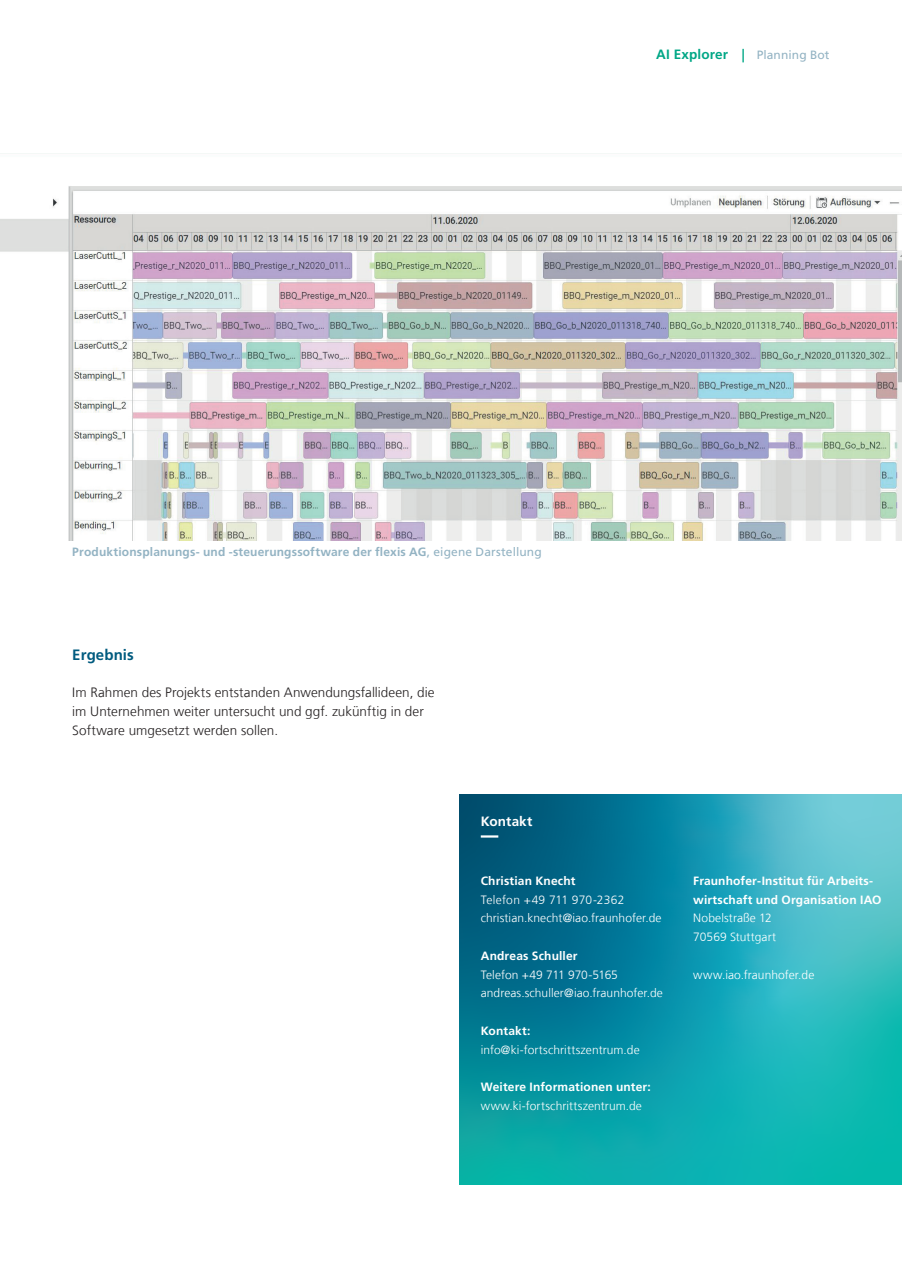
<style>
.page{position:relative;width:902px;height:1272px;background:#fff}
.page>*{position:absolute;margin:0;border:0;box-sizing:border-box;transform-origin:0 0}
.t1{font:700 15px "Frutiger LT Com";letter-spacing:.005em;color:#005b7f}
.t2{font:300 13.5px/18.8px "Frutiger LT Com";letter-spacing:.005em;color:#231f20}
.t3{font:700 13.5px "Frutiger LT Com";letter-spacing:.01em;color:#00a786}
.t4{font:700 13.5px "Frutiger LT Com";letter-spacing:.005em;color:#fff}
.t5{font:300 12px/18.8px "Frutiger LT Com";letter-spacing:.005em;color:#fff}
.t6{font:700 12px/18.8px "Frutiger LT Com";letter-spacing:.01em;color:#fff}
.t7{font:700 12px "Frutiger LT Com";letter-spacing:.015em;color:#93b3c3}
.s1{font-weight:400;font-size:12px;color:#93b3c3}
.s2{font-weight:400}
</style>
<div class="page">
<img style="left:0;top:153px;width:901px;height:387px">
<svg style="left:459px;top:794px;width:442px;height:390px;background:#169baa"></svg>
<svg style="left:480px;top:835px;width:349px;height:2px"></svg>
<p class="t3" style="left:656px;top:47px;width:175px">AI Explorer | <span class="s1">Planning Bot</span></p>
<p class="t7" style="left:72px;top:545px;width:471px">Produktionsplanungs- und -steuerungssoftware der flexis AG<span class="s2">, eigene Darstellung</span></p>
<p class="t1" style="left:72px;top:645px;width:63px">Ergebnis</p>
<p class="t2" style="left:72px;top:683px;width:364px">Im Rahmen des Projekts entstanden Anwendungsfallideen, die im Unternehmen weiter untersucht und ggf. zukünftig in der<br>Software umgesetzt werden sollen.</p>
<p class="t4" style="left:480px;top:813px;width:53px">Kontakt</p>
<p class="t6" style="left:480px;top:871px;width:96px">Christian Knecht</p>
<p class="t5" style="left:480px;top:890px;width:182px">Telefon +49 711 970-2362 christian.knecht@iao.fraunhofer.de</p>
<p class="t6" style="left:480px;top:946px;width:98px">Andreas Schuller</p>
<p class="t5" style="left:480px;top:965px;width:184px">Telefon +49 711 970-5165 andreas.schuller@iao.fraunhofer.de</p>
<p class="t6" style="left:480px;top:1021px;width:51px">Kontakt:</p>
<p class="t5" style="left:480px;top:1040px;width:160px">info@ki-fortschrittszentrum.de</p>
<p class="t6" style="left:480px;top:1077px;width:171px">Weitere Informationen unter:</p>
<p class="t5" style="left:480px;top:1096px;width:162px">www.ki-fortschrittszentrum.de</p>
<p class="t6" style="left:693px;top:871px;width:190px">Fraunhofer-Institut für Arbeits&shy;wirtschaft und Organisation IAO</p>
<p class="t5" style="left:693px;top:908px;width:84px">Nobelstraße 12<br>70569 Stuttgart</p>
<p class="t5" style="left:693px;top:965px;width:122px">www.iao.fraunhofer.de</p>
</div>
